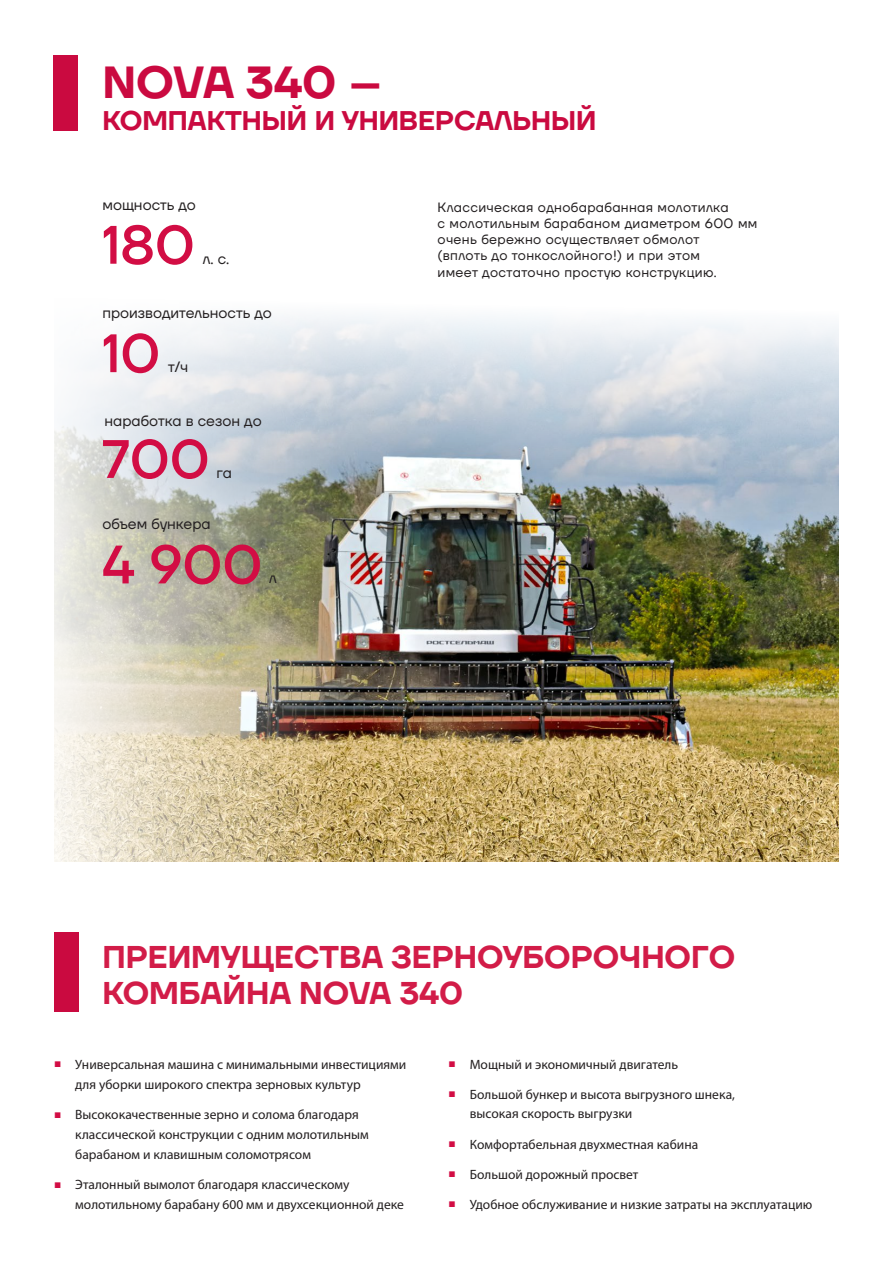
<style>
.page{position:relative;width:893px;height:1263px;background:#fff}
.page>*{position:absolute;margin:0;border:0;box-sizing:border-box;transform-origin:0 0}
.t1{font:500 54px "TT Firs Neue";color:#d20d44}
.t2{font:600 45px "TT Firs Neue";color:#ca0a40}
.t3{font:600 31.5px/36px "TT Firs Neue";color:#d21c48}
.t4{font:600 27px "TT Firs Neue";color:#ca0a40}
.t5{font:15px "TT Firs Neue";color:#231f20}
.t6{font:13.5px/19.6px "Myriad Pro";color:#231f20}
.t7{font:13.5px/16.2px "TT Firs Neue";letter-spacing:.025em;color:#231f20}
.s1{font-family:"Franklin Gothic";font-weight:600;font-size:12px;color:#d20d44}
</style>
<div class="page">
<img style="left:626px;top:502px;width:213px;height:359px">
<div style="left:54px;top:55px;width:24px;height:75px;background:#ca0a40"></div>
<svg style="left:626px;top:321px;width:213px;height:181px;background:#c6d0da"></svg>
<img style="left:54px;top:315px;width:572px;height:547px">
<div style="left:54px;top:932px;width:24px;height:80px;background:#ca0a40"></div>
<h2 class="t2" style="left:102px;top:51px;width:281px">NOVA 340 –</h2>
<h3 class="t4" style="left:102px;top:102px;width:495px">КОМПАКТНЫЙ И УНИВЕРСАЛЬНЫЙ</h3>
<p class="t5" style="left:102px;top:194px;width:95px">мощность до</p>
<h1 class="t1" style="left:102px;top:208px;width:94px">180</h1>
<p class="t5" style="left:203px;top:248px;width:28px">л. с.</p>
<p class="t5" style="left:102px;top:303px;width:171px">производительность до</p>
<h1 class="t1" style="left:102px;top:316px;width:59px">10</h1>
<p class="t5" style="left:168px;top:357px;width:22px">т/ч</p>
<p class="t5" style="left:105px;top:411px;width:159px">наработка в сезон до</p>
<h1 class="t1" style="left:102px;top:422px;width:109px">700</h1>
<p class="t5" style="left:217px;top:462px;width:17px">га</p>
<p class="t5" style="left:102px;top:514px;width:110px">объем бункера</p>
<h1 class="t1" style="left:102px;top:527px;width:161px">4 900</h1>
<p class="t5" style="left:269px;top:568px;width:9px">л</p>
<p class="t7" style="left:438px;top:199px;width:321px">Классическая однобарабанная молотилка<br>с молотильным барабаном диаметром 600 мм очень бережно осуществляет обмолот<br>(вплоть до тонкослойного!) и при этом<br>имеет достаточно простую конструкцию.</p>
<h3 class="t3" style="left:102px;top:939px;width:634px">ПРЕИМУЩЕСТВА ЗЕРНОУБОРОЧНОГО<br>КОМБАЙНА NOVA 340</h3>
<p class="t6" style="left:75px;top:1054px;width:333px;text-indent:-21px"><span class="s1">■</span> Универсальная машина с минимальными инвестициями для уборки широкого спектра зерновых культур</p>
<p class="t6" style="left:75px;top:1105px;width:295px;text-indent:-21px"><span class="s1">■</span> Высококачественные зерно и солома благодаря классической конструкции с одним молотильным барабаном и клавишным соломотрясом</p>
<p class="t6" style="left:75px;top:1175px;width:330px;text-indent:-21px"><span class="s1">■</span> Эталонный вымолот благодаря классическому молотильному барабану 600 мм и двухсекционной деке</p>
<p class="t6" style="left:448px;top:1054px;width:231px"><span class="s1">■</span> Мощный и экономичный двигатель</p>
<p class="t6" style="left:470px;top:1085px;width:267px;line-height:19.2px;text-indent:-21px"><span class="s1">■</span> Большой бункер и высота выгрузного шнека, высокая скорость выгрузки</p>
<p class="t6" style="left:448px;top:1134px;width:251px"><span class="s1">■</span> Комфортабельная двухместная кабина</p>
<p class="t6" style="left:448px;top:1164px;width:192px"><span class="s1">■</span> Большой дорожный просвет</p>
<p class="t6" style="left:448px;top:1194px;width:365px"><span class="s1">■</span> Удобное обслуживание и низкие затраты на эксплуатацию</p>
</div>
